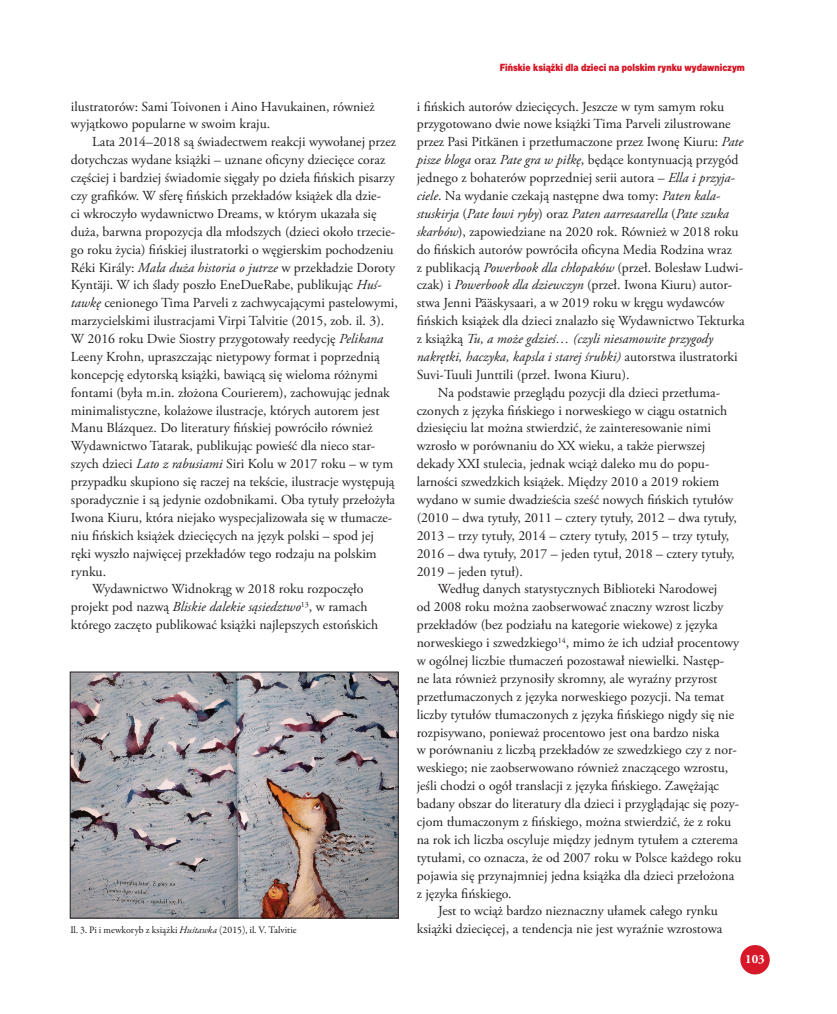
<style>
.page{position:relative;width:837px;height:1014px;background:#fff}
.page>*{position:absolute;margin:0;border:0;box-sizing:border-box;transform-origin:0 0}
.t1{font:13.75px/17.9px "Adobe Garamond Pro";color:#231f20}
.t2{font:italic 13.75px "Adobe Garamond Pro";color:#231f20}
.t3{font:700 12.5px "Adobe Garamond Pro";color:#fff}
.t4{font:10px "Garamond Premr Pro";color:#231f20}
.t5{font:10px "Switzer C Cnd EFN Black";color:#d61828}
.s1{font-style:italic}
.s2{font-style:normal}
</style>
<div class="page">
<div style="left:740px;top:944px;width:29px;height:30px;background:#d61828;border-radius:50%"></div>
<img style="left:72px;top:673px;width:324px;height:243px">
<div style="left:70px;top:671px;width:328px;height:247px;border:1px solid #231f20"></div>
<p class="t1" style="left:71px;top:98px;width:305px">ilustratorów: Sami Toivonen i Aino Havukainen, również wyjątkowo popularne w swoim kraju.</p>
<p class="t1" style="left:92px;top:133px;width:305px">Lata 2014–2018 są świadectwem reakcji wywołanej przez</p>
<p class="t1" style="left:71px;top:151px;width:316px">dotychczas wydane książki – uznane oficyny dziecięce coraz</p>
<p class="t1" style="left:71px;top:169px;width:325px">częściej i bardziej świadomie sięgały po dzieła fińskich pisarzy</p>
<p class="t1" style="left:71px;top:187px;width:311px">czy grafików. W sferę fińskich przekładów książek dla dzie-</p>
<p class="t1" style="left:71px;top:205px;width:307px">ci wkroczyło wydawnictwo Dreams, w którym ukazała się</p>
<p class="t1" style="left:71px;top:223px;width:325px">duża, barwna propozycja dla młodszych (dzieci około trzecie-</p>
<p class="t1" style="left:71px;top:241px;width:324px">go roku życia) fińskiej ilustratorki o węgierskim pochodzeniu</p>
<p class="t1" style="left:71px;top:259px;width:325px">Réki Király: <span class="s1">Mała duża historia o jutrze</span> w przekładzie Doroty</p>
<p class="t1" style="left:71px;top:276px;width:312px">Kyntäji. W ich ślady poszło EneDueRabe, publikując <span class="s1">Huś-</span></p>
<p class="t1" style="left:71px;top:294px;width:328px"><span class="s1">tawkę</span> cenionego Tima Parveli z zachwycającymi pastelowymi,</p>
<p class="t1" style="left:71px;top:312px;width:315px">marzycielskimi ilustracjami Virpi Talvitie (2015, zob. il. 3).</p>
<p class="t1" style="left:71px;top:330px;width:314px">W 2016 roku Dwie Siostry przygotowały reedycję <span class="s1">Pelikana</span></p>
<p class="t1" style="left:71px;top:348px;width:310px">Leeny Krohn, upraszczając nietypowy format i poprzednią</p>
<p class="t1" style="left:71px;top:366px;width:308px">koncepcję edytorską książki, bawiącą się wieloma różnymi</p>
<p class="t1" style="left:71px;top:384px;width:320px">fontami (była m.in. złożona Courierem), zachowując jednak</p>
<p class="t1" style="left:71px;top:402px;width:310px">minimalistyczne, kolażowe ilustracje, których autorem jest</p>
<p class="t1" style="left:71px;top:419px;width:303px">Manu Blázquez. Do literatury fińskiej powróciło również</p>
<p class="t1" style="left:71px;top:437px;width:306px">Wydawnictwo Tatarak, publikując powieść dla nieco star-</p>
<p class="t1" style="left:71px;top:455px;width:323px">szych dzieci <span class="s1">Lato z rabusiami</span> Siri Kolu w 2017 roku – w tym</p>
<p class="t1" style="left:71px;top:473px;width:325px">przypadku skupiono się raczej na tekście, ilustracje występują</p>
<p class="t1" style="left:71px;top:491px;width:325px">sporadycznie i są jedynie ozdobnikami. Oba tytuły przełożyła</p>
<p class="t1" style="left:71px;top:509px;width:323px">Iwona Kiuru, która niejako wyspecjalizowała się w tłumacze-</p>
<p class="t1" style="left:71px;top:527px;width:304px">niu fińskich książek dziecięcych na język polski – spod jej</p>
<p class="t1" style="left:71px;top:545px;width:307px">ręki wyszło najwięcej przekładów tego rodzaju na polskim</p>
<p class="t1" style="left:71px;top:562px;width:37px">rynku.</p>
<p class="t1" style="left:92px;top:580px;width:273px">Wydawnictwo Widnokrąg w 2018 roku rozpoczęło</p>
<p class="t2" style="left:71px;top:598px;width:298px"><span class="s2">projekt pod nazwą</span> Bliskie dalekie sąsiedztwo<sup>13</sup><span class="s2">, w ramach</span></p>
<p class="t1" style="left:71px;top:616px;width:309px">którego zaczęto publikować książki najlepszych estońskich</p>
<p class="t5" style="left:499px;top:61px;width:246px">Fińskie książki dla dzieci na polskim rynku wydawniczym</p>
<p class="t1" style="left:416px;top:98px;width:309px">i fińskich autorów dziecięcych. Jeszcze w tym samym roku</p>
<p class="t1" style="left:416px;top:116px;width:315px">przygotowano dwie nowe książki Tima Parveli zilustrowane</p>
<p class="t1" style="left:416px;top:133px;width:328px">przez Pasi Pitkänen i przetłumaczone przez Iwonę Kiuru: <span class="s1">Pate</span></p>
<p class="t1" style="left:416px;top:151px;width:323px"><span class="s1">pisze bloga</span> oraz <span class="s1">Pate gra w piłkę</span>, będące kontynuacją przygód</p>
<p class="t1" style="left:416px;top:169px;width:319px">jednego z bohaterów poprzedniej serii autora – <span class="s1">Ella i przyja-</span></p>
<p class="t1" style="left:416px;top:187px;width:305px"><span class="s1">ciele</span>. Na wydanie czekają następne dwa tomy: <span class="s1">Paten kala-</span></p>
<p class="t2" style="left:416px;top:205px;width:314px">stuskirja <span class="s2">(</span>Pate łowi ryby<span class="s2">) oraz</span> Paten aarresaarella <span class="s2">(</span>Pate szuka</p>
<p class="t1" style="left:416px;top:223px;width:323px"><span class="s1">skarbów</span>), zapowiedziane na 2020 rok. Również w 2018 roku</p>
<p class="t1" style="left:416px;top:241px;width:316px">do fińskich autorów powróciła oficyna Media Rodzina wraz</p>
<p class="t1" style="left:416px;top:259px;width:328px">z publikacją <span class="s1">Powerbook dla chłopaków</span> (przeł. Bolesław Ludwi-</p>
<p class="t1" style="left:416px;top:276px;width:317px">czak) i <span class="s1">Powerbook dla dziewczyn</span> (przeł. Iwona Kiuru) autor-</p>
<p class="t1" style="left:416px;top:294px;width:309px">stwa Jenni Pääskysaari, a w 2019 roku w kręgu wydawców</p>
<p class="t1" style="left:416px;top:312px;width:329px">fińskich książek dla dzieci znalazło się Wydawnictwo Tekturka</p>
<p class="t2" style="left:416px;top:330px;width:298px"><span class="s2">z książką</span> Tu, a może gdzieś… (czyli niesamowite przygody</p>
<p class="t2" style="left:416px;top:348px;width:322px">nakrętki, haczyka, kapsla i starej śrubki) <span class="s2">autorstwa ilustratorki</span></p>
<p class="t1" style="left:416px;top:366px;width:214px">Suvi-Tuuli Junttili (przeł. Iwona Kiuru).</p>
<p class="t1" style="left:438px;top:384px;width:283px">Na podstawie przeglądu pozycji dla dzieci przetłuma-</p>
<p class="t1" style="left:416px;top:402px;width:312px">czonych z języka fińskiego i norweskiego w ciągu ostatnich</p>
<p class="t1" style="left:416px;top:419px;width:296px">dziesięciu lat można stwierdzić, że zainteresowanie nimi</p>
<p class="t1" style="left:416px;top:437px;width:290px">wzrosło w porównaniu do XX wieku, a także pierwszej</p>
<p class="t1" style="left:416px;top:455px;width:294px">dekady XXI stulecia, jednak wciąż daleko mu do popu-</p>
<p class="t1" style="left:416px;top:473px;width:304px">larności szwedzkich książek. Między 2010 a 2019 rokiem</p>
<p class="t1" style="left:416px;top:491px;width:318px">wydano w sumie dwadzieścia sześć nowych fińskich tytułów</p>
<p class="t1" style="left:416px;top:509px;width:321px">(2010 – dwa tytuły, 2011 – cztery tytuły, 2012 – dwa tytuły,</p>
<p class="t1" style="left:416px;top:527px;width:314px">2013 – trzy tytuły, 2014 – cztery tytuły, 2015 – trzy tytuły,</p>
<p class="t1" style="left:416px;top:545px;width:319px">2016 – dwa tytuły, 2017 – jeden tytuł, 2018 – cztery tytuły,</p>
<p class="t1" style="left:416px;top:562px;width:108px">2019 – jeden tytuł).</p>
<p class="t1" style="left:438px;top:580px;width:281px">Według danych statystycznych Biblioteki Narodowej</p>
<p class="t1" style="left:416px;top:598px;width:308px">od 2008 roku można zaobserwować znaczny wzrost liczby</p>
<p class="t1" style="left:416px;top:616px;width:302px">przekładów (bez podziału na kategorie wiekowe) z języka</p>
<p class="t1" style="left:416px;top:634px;width:324px">norweskiego i szwedzkiego<sup>14</sup>, mimo że ich udział procentowy</p>
<p class="t1" style="left:416px;top:652px;width:309px">w ogólnej liczbie tłumaczeń pozostawał niewielki. Następ-</p>
<p class="t1" style="left:416px;top:670px;width:302px">ne lata również przynosiły skromny, ale wyraźny przyrost</p>
<p class="t1" style="left:416px;top:688px;width:309px">przetłumaczonych z języka norweskiego pozycji. Na temat</p>
<p class="t1" style="left:416px;top:705px;width:319px">liczby tytułów tłumaczonych z języka fińskiego nigdy się nie</p>
<p class="t1" style="left:416px;top:723px;width:304px">rozpisywano, ponieważ procentowo jest ona bardzo niska</p>
<p class="t1" style="left:416px;top:741px;width:322px">w porównaniu z liczbą przekładów ze szwedzkiego czy z nor-</p>
<p class="t1" style="left:416px;top:759px;width:313px">weskiego; nie zaobserwowano również znaczącego wzrostu,</p>
<p class="t1" style="left:416px;top:777px;width:304px">jeśli chodzi o ogół translacji z języka fińskiego. Zawężając</p>
<p class="t1" style="left:416px;top:795px;width:324px">badany obszar do literatury dla dzieci i przyglądając się pozy-</p>
<p class="t1" style="left:416px;top:813px;width:316px">cjom tłumaczonym z fińskiego, można stwierdzić, że z roku</p>
<p class="t1" style="left:416px;top:831px;width:323px">na rok ich liczba oscyluje między jednym tytułem a czterema</p>
<p class="t1" style="left:416px;top:848px;width:326px">tytułami, co oznacza, że od 2007 roku w Polsce każdego roku</p>
<p class="t1" style="left:416px;top:866px;width:319px">pojawia się przynajmniej jedna książka dla dzieci przełożona</p>
<p class="t1" style="left:416px;top:884px;width:96px">z języka fińskiego.</p>
<p class="t1" style="left:438px;top:902px;width:281px">Jest to wciąż bardzo nieznaczny ułamek całego rynku</p>
<p class="t4" style="left:70px;top:923px;width:228px">Il. 3. Pi i mewkoryb z książki <span class="s1">Huśtawka</span> (2015), il. V. Talvitie</p>
<p class="t1" style="left:416px;top:920px;width:307px">książki dziecięcej, a tendencja nie jest wyraźnie wzrostowa</p>
<p class="t3" style="left:745px;top:951px;width:21px">103</p>
</div>
